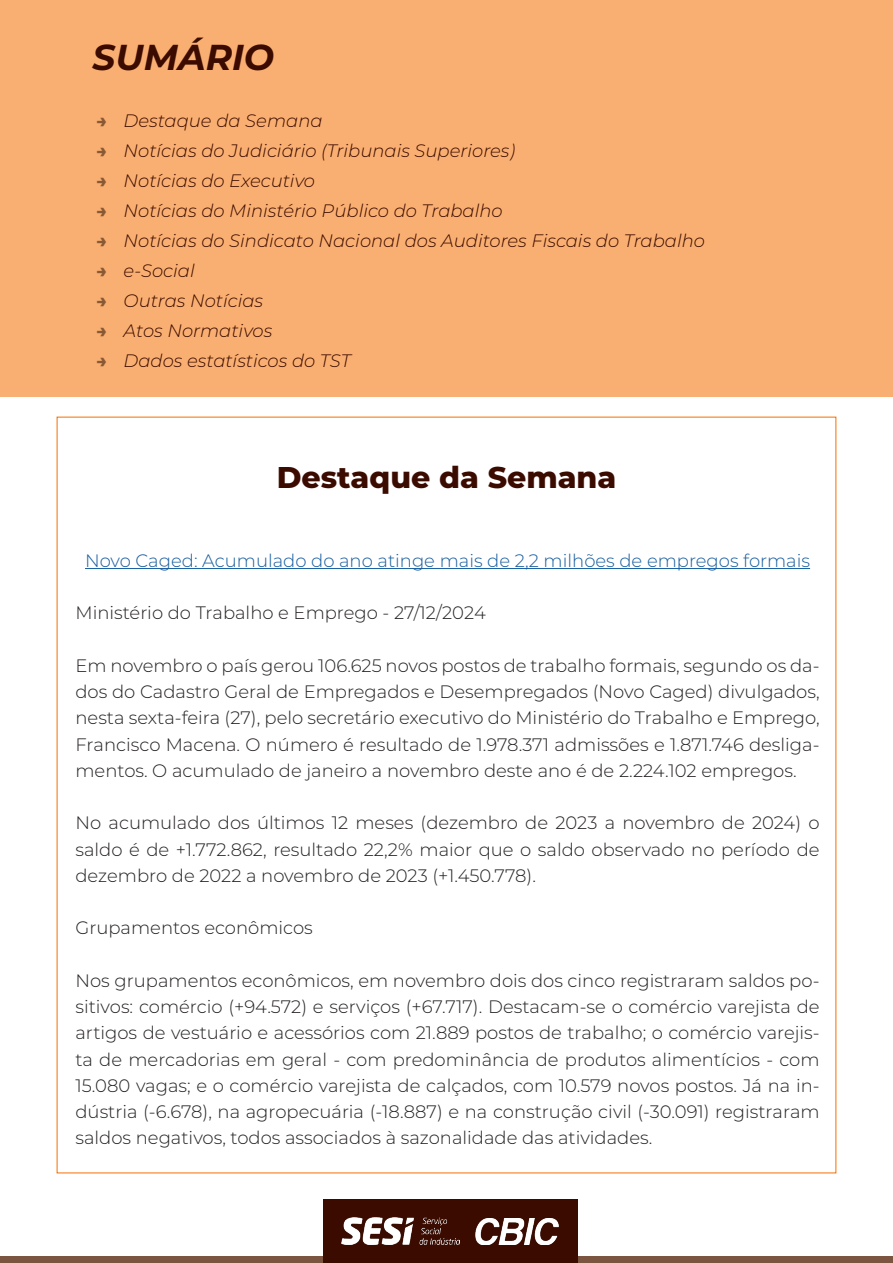
<style>
.page{position:relative;width:893px;height:1263px;background:#fff}
.page>*{position:absolute;margin:0;border:0;box-sizing:border-box;transform-origin:0 0}
.t1{font:italic 700 36px "Montserrat";color:#3b0b00}
.t2{font:800 30px "Montserrat";color:#3b0b00}
.t3{font:300 18px/26.2px "Montserrat";color:#231f20;text-align:justify}
.t4{font:italic 300 18px "Montserrat";color:#3b0b00}
.t5{font:300 18px "Montserrat";color:#175d9e}
.s1{font-weight:800;font-style:normal;color:#895935}
</style>
<div class="page">
<div style="left:0;top:1256px;width:893px;height:7px;background:#7c5540"></div>
<hr style="left:85px;top:568px;width:725px;height:1px;background:#175d9e">
<div style="left:0;top:0;width:893px;height:397px;background:#f9af71"></div>
<div style="left:323px;top:1200px;width:254px;height:63px;background:#3b0b00"></div>
<img style="left:475px;top:1218px;width:84px;height:27px">
<img style="left:342px;top:1218px;width:117px;height:27px">
<p class="t1" style="left:92px;top:32px;width:183px">SUMÁRIO</p>
<p class="t4" style="left:97px;top:108px;width:228px"><span class="s1">→</span> Destaque da Semana</p>
<p class="t4" style="left:97px;top:138px;width:420px"><span class="s1">→</span> Notícias do Judiciário (Tribunais Superiores)</p>
<p class="t4" style="left:97px;top:168px;width:220px"><span class="s1">→</span> Notícias do Executivo</p>
<p class="t4" style="left:97px;top:198px;width:408px"><span class="s1">→</span> Notícias do Ministério Público do Trabalho</p>
<p class="t4" style="left:97px;top:228px;width:610px"><span class="s1">→</span> Notícias do Sindicato Nacional dos Auditores Fiscais do Trabalho</p>
<p class="t4" style="left:97px;top:258px;width:100px"><span class="s1">→</span> e-Social</p>
<p class="t4" style="left:97px;top:288px;width:168px"><span class="s1">→</span> Outras Notícias</p>
<p class="t4" style="left:97px;top:318px;width:177px"><span class="s1">→</span> Atos Normativos</p>
<p class="t4" style="left:97px;top:348px;width:256px"><span class="s1">→</span> Dados estatísticos do TST</p>
<p class="t2" style="left:277px;top:455px;width:341px">Destaque da Semana</p>
<p class="t5" style="left:85px;top:548px;width:727px">Novo Caged: Acumulado do ano atinge mais de 2,2 milhões de empregos formais</p>
<p class="t3" style="left:75px;top:599px;width:412px">Ministério do Trabalho e Emprego - 27/12/2024</p>
<p class="t3" style="left:75px;top:652px;width:746px">Em novembro o país gerou 106.625 novos postos de trabalho formais, segundo os da&shy;dos do Cadastro Geral de Empregados e Desempregados (Novo Caged) divulgados, nesta sexta-feira (27), pelo secretário executivo do Ministério do Trabalho e Emprego, Francisco Macena. O número é resultado de 1.978.371 admissões e 1.871.746 desliga&shy;mentos. O acumulado de janeiro a novembro deste ano é de 2.224.102 empregos.</p>
<p class="t3" style="left:75px;top:809px;width:746px">No acumulado dos últimos 12 meses (dezembro de 2023 a novembro de 2024) o saldo é de +1.772.862, resultado 22,2% maior que o saldo observado no período de dezembro de 2022 a novembro de 2023 (+1.450.778).</p>
<p class="t3" style="left:75px;top:914px;width:239px">Grupamentos econômicos</p>
<p class="t3" style="left:75px;top:967px;width:746px">Nos grupamentos econômicos, em novembro dois dos cinco registraram saldos po&shy;sitivos: comércio (+94.572) e serviços (+67.717). Destacam-se o comércio varejista de artigos de vestuário e acessórios com 21.889 postos de trabalho; o comércio varejis&shy;ta de mercadorias em geral - com predominância de produtos alimentícios - com 15.080 vagas; e o comércio varejista de calçados, com 10.579 novos postos. Já na in&shy;dústria (-6.678), na agropecuária (-18.887) e na construção civil (-30.091) registraram saldos negativos, todos associados à sazonalidade das atividades.</p>
</div>
